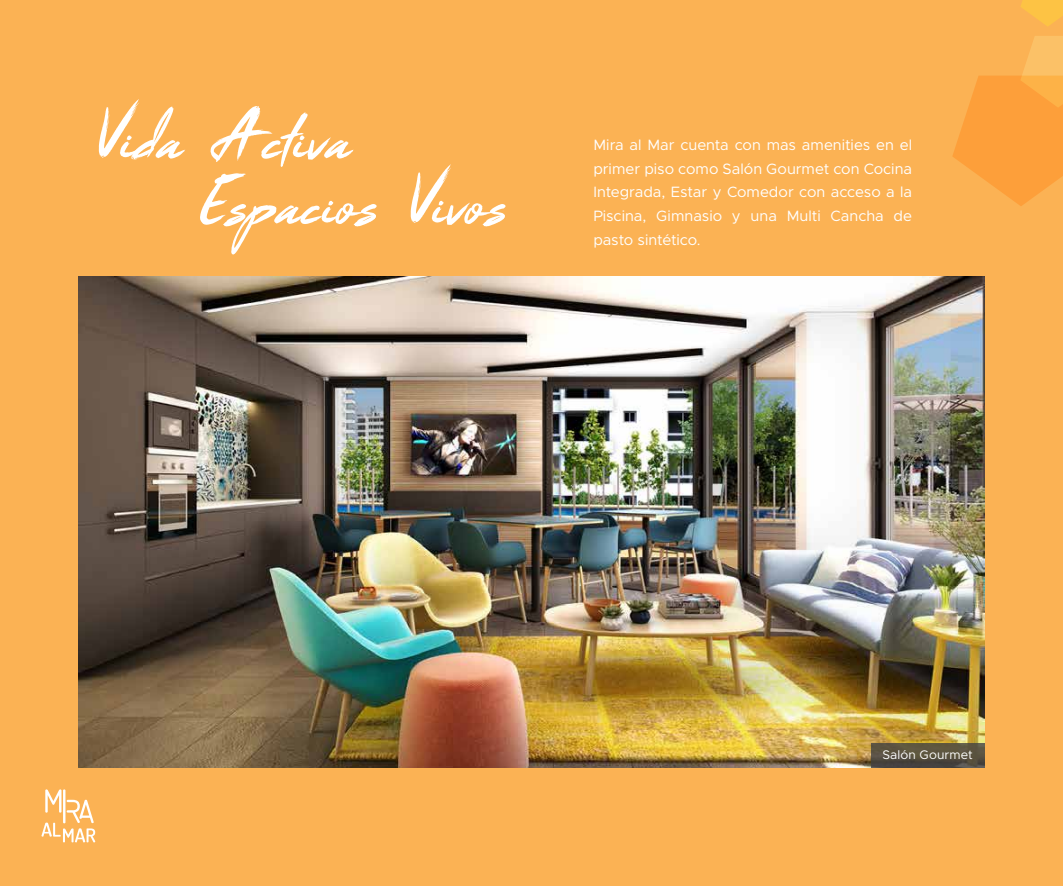
<style>
.page{position:relative;width:1063px;height:886px;background:#fbb254}
.page>*{position:absolute;margin:0;border:0;box-sizing:border-box;transform-origin:0 0}
.t1{font:78.75px/65.2px "Black Marble";letter-spacing:.015em;color:#fff}
.t2{font:15px/23.8px "Metropolis";letter-spacing:-.005em;color:#fff;text-align:justify}
.t3{font:12.5px "Metropolis";letter-spacing:.01em;color:#fff}
</style>
<div class="page">
<img style="left:79px;top:276px;width:905px;height:491px">
<svg style="left:41px;top:789px;width:54px;height:53px"></svg>
<div style="left:871px;top:743px;width:113px;height:24px;background:linear-gradient(to bottom,#655c40,#48443f)"></div>
<svg style="left:1021px;top:0;width:42px;height:26px"></svg>
<svg style="left:952px;top:36px;width:111px;height:170px"></svg>
<h1 class="t1" style="left:193px;top:109px;width:313px;text-indent:-102px">Vida Activa<br>Espacios Vivos</h1>
<p class="t2" style="left:593px;top:133px;width:320px">Mira al Mar cuenta con mas amenities en el primer piso como Salón Gourmet con Cocina Integrada, Estar y Comedor con acceso a la Piscina, Gimnasio y una Multi Cancha de pasto sintético.</p>
<p class="t3" style="left:882px;top:747px;width:92px">Salón Gourmet</p>
</div>
